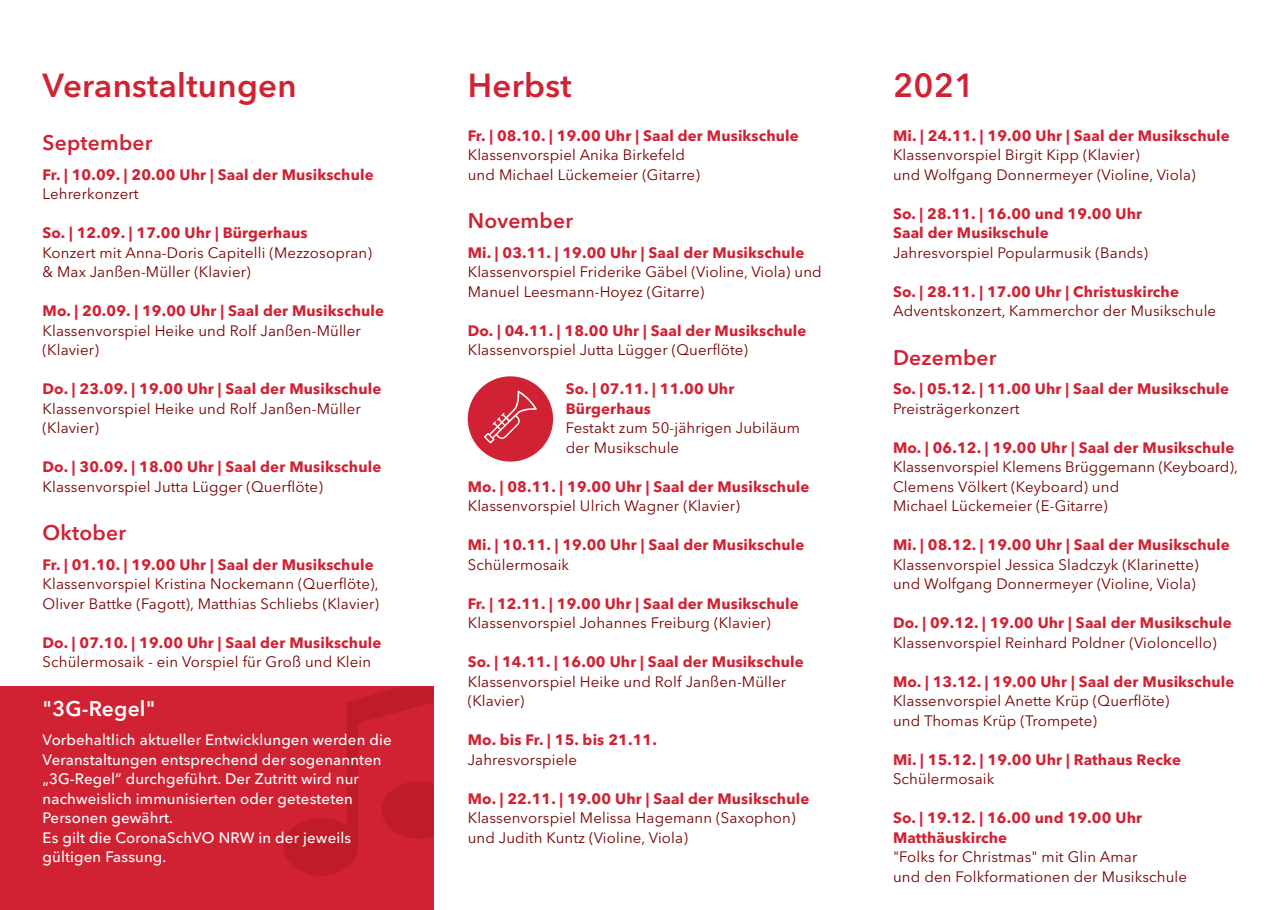
<style>
.page{position:relative;width:1280px;height:910px;background:#fff}
.page>*{position:absolute;margin:0;border:0;box-sizing:border-box;transform-origin:0 0}
.HL{font:600 33px "Avenir Next LT Pro";letter-spacing:.01em;color:#d12233}
.SL{font:600 21px "Avenir Next LT Pro";letter-spacing:.01em;color:#d12233}
.SL_negativ{font:600 21px "Avenir Next LT Pro";letter-spacing:.01em;color:#fff}
.Copy{font:15px/19.5px "Avenir Next LT Pro";letter-spacing:.01em;color:#790100}
.Copy-2{font:700 15px "Avenir Next LT Pro";letter-spacing:.01em;color:#d12233}
.Copy_negativ{font:500 15px/19.5px "Avenir Next LT Pro";letter-spacing:.01em;color:#fff}
.s1{font-weight:700;color:#d12233}
</style>
<div class="page">
<div style="left:0;top:687px;width:434px;height:223px;background:#d12233"></div>
<svg style="left:284px;top:687px;width:150px;height:189px"></svg>
<div style="left:468px;top:376px;width:85px;height:86px;background:#d12233;border-radius:50%"></div>
<svg style="left:484px;top:391px;width:53px;height:52px"></svg>
<p class="HL" style="left:43px;top:66px;width:256px">Veranstaltungen</p>
<p class="HL" style="left:468px;top:66px;width:105px">Herbst</p>
<p class="SL" style="left:43px;top:130px;width:111px">September</p>
<p class="Copy-2" style="left:43px;top:165px;width:333px">Fr. | 10.09. | 20.00 Uhr | Saal der Musikschule</p>
<p class="Copy" style="left:43px;top:184px;width:98px">Lehrerkonzert</p>
<p class="Copy-2" style="left:43px;top:224px;width:267px">So. | 12.09. | 17.00 Uhr | Bürgerhaus</p>
<p class="Copy" style="left:43px;top:243px;width:331px">Konzert mit Anna-Doris Capitelli (Mezzosopran) &amp; Max Janßen-Müller (Klavier)</p>
<p class="Copy-2" style="left:43px;top:302px;width:343px">Mo. | 20.09. | 19.00 Uhr | Saal der Musikschule</p>
<p class="Copy" style="left:43px;top:321px;width:320px">Klassenvorspiel Heike und Rolf Janßen-Müller</p>
<p class="Copy" style="left:43px;top:340px;width:58px">(Klavier)</p>
<p class="Copy-2" style="left:43px;top:380px;width:340px">Do. | 23.09. | 19.00 Uhr | Saal der Musikschule</p>
<p class="Copy" style="left:43px;top:399px;width:320px">Klassenvorspiel Heike und Rolf Janßen-Müller</p>
<p class="Copy" style="left:43px;top:418px;width:58px">(Klavier)</p>
<p class="Copy-2" style="left:43px;top:458px;width:340px">Do. | 30.09. | 18.00 Uhr | Saal der Musikschule</p>
<p class="Copy" style="left:43px;top:477px;width:282px">Klassenvorspiel Jutta Lügger (Querflöte)</p>
<p class="SL" style="left:43px;top:520px;width:85px">Oktober</p>
<p class="Copy-2" style="left:43px;top:555px;width:333px">Fr. | 01.10. | 19.00 Uhr | Saal der Musikschule</p>
<p class="Copy" style="left:43px;top:574px;width:338px">Klassenvorspiel Kristina Nockemann (Querflöte),<br>Oliver Battke (Fagott), Matthias Schliebs (Klavier)</p>
<p class="Copy-2" style="left:43px;top:633px;width:340px">Do. | 07.10. | 19.00 Uhr | Saal der Musikschule</p>
<p class="Copy" style="left:43px;top:652px;width:330px">Schülermosaik - ein Vorspiel für Groß und Klein</p>
<p class="SL_negativ" style="left:43px;top:696px;width:114px">"3G-Regel"</p>
<p class="Copy_negativ" style="left:43px;top:730px;width:351px">Vorbehaltlich aktueller Entwicklungen werden die Veranstaltungen entsprechend der sogenannten „3G-Regel“ durchgeführt. Der Zutritt wird nur nachweislich immunisierten oder getesteten Personen gewährt.<br>Es gilt die CoronaSchVO NRW in der jeweils gültigen Fassung.</p>
<p class="Copy-2" style="left:468px;top:126px;width:333px">Fr. | 08.10. | 19.00 Uhr | Saal der Musikschule</p>
<p class="Copy" style="left:468px;top:145px;width:234px">Klassenvorspiel Anika Birkefeld und Michael Lückemeier (Gitarre)</p>
<p class="SL" style="left:468px;top:208px;width:107px">November</p>
<p class="Copy" style="left:468px;top:243px;width:355px"><span class="s1">Mi. | 03.11. | 19.00 Uhr | Saal der Musikschule<br></span>Klassenvorspiel Friderike Gäbel (Violine, Viola) und<br>Manuel Leesmann-Hoyez (Gitarre)</p>
<p class="Copy-2" style="left:468px;top:321px;width:340px">Do. | 04.11. | 18.00 Uhr | Saal der Musikschule</p>
<p class="Copy" style="left:468px;top:340px;width:282px">Klassenvorspiel Jutta Lügger (Querflöte)</p>
<p class="Copy-2" style="left:566px;top:380px;width:170px">So. | 07.11. | 11.00 Uhr</p>
<p class="Copy-2" style="left:566px;top:399px;width:86px">Bürgerhaus</p>
<p class="Copy" style="left:566px;top:418px;width:236px">Festakt zum 50-jährigen Jubiläum der Musikschule</p>
<p class="Copy-2" style="left:468px;top:477px;width:343px">Mo. | 08.11. | 19.00 Uhr | Saal der Musikschule</p>
<p class="Copy" style="left:468px;top:496px;width:274px">Klassenvorspiel Ulrich Wagner (Klavier)</p>
<p class="Copy-2" style="left:468px;top:536px;width:338px">Mi. | 10.11. | 19.00 Uhr | Saal der Musikschule</p>
<p class="Copy" style="left:468px;top:555px;width:103px">Schülermosaik</p>
<p class="Copy-2" style="left:468px;top:594px;width:333px">Fr. | 12.11. | 19.00 Uhr | Saal der Musikschule</p>
<p class="Copy" style="left:468px;top:613px;width:304px">Klassenvorspiel Johannes Freiburg (Klavier)</p>
<p class="Copy-2" style="left:468px;top:653px;width:338px">So. | 14.11. | 16.00 Uhr | Saal der Musikschule</p>
<p class="Copy" style="left:468px;top:672px;width:320px">Klassenvorspiel Heike und Rolf Janßen-Müller (Klavier)</p>
<p class="Copy-2" style="left:468px;top:731px;width:191px">Mo. bis Fr. | 15. bis 21.11.</p>
<p class="Copy" style="left:468px;top:750px;width:111px">Jahresvorspiele</p>
<p class="Copy-2" style="left:468px;top:789px;width:343px">Mo. | 22.11. | 19.00 Uhr | Saal der Musikschule</p>
<p class="Copy" style="left:468px;top:808px;width:329px">Klassenvorspiel Melissa Hagemann (Saxophon) und Judith Kuntz (Violine, Viola)</p>
<p class="HL" style="left:893px;top:66px;width:83px">2021</p>
<p class="Copy-2" style="left:893px;top:126px;width:338px">Mi. | 24.11. | 19.00 Uhr | Saal der Musikschule</p>
<p class="Copy" style="left:893px;top:145px;width:304px">Klassenvorspiel Birgit Kipp (Klavier)<br>und Wolfgang Donnermeyer (Violine, Viola)</p>
<p class="Copy-2" style="left:893px;top:204px;width:251px">So. | 28.11. | 16.00 und 19.00 Uhr</p>
<p class="Copy-2" style="left:893px;top:224px;width:157px">Saal der Musikschule</p>
<p class="Copy" style="left:893px;top:243px;width:256px">Jahresvorspiel Popularmusik (Bands)</p>
<p class="Copy-2" style="left:893px;top:282px;width:287px">So. | 28.11. | 17.00 Uhr | Christuskirche</p>
<p class="Copy" style="left:893px;top:301px;width:325px">Adventskonzert, Kammerchor der Musikschule</p>
<p class="SL" style="left:893px;top:345px;width:105px">Dezember</p>
<p class="Copy-2" style="left:893px;top:380px;width:338px">So. | 05.12. | 11.00 Uhr | Saal der Musikschule</p>
<p class="Copy" style="left:893px;top:399px;width:128px">Preisträgerkonzert</p>
<p class="Copy-2" style="left:893px;top:438px;width:343px">Mo. | 06.12. | 19.00 Uhr | Saal der Musikschule</p>
<p class="Copy" style="left:893px;top:457px;width:346px">Klassenvorspiel Klemens Brüggemann (Keyboard),<br>Clemens Völkert (Keyboard) und<br>Michael Lückemeier (E-Gitarre)</p>
<p class="Copy-2" style="left:893px;top:536px;width:338px">Mi. | 08.12. | 19.00 Uhr | Saal der Musikschule</p>
<p class="Copy" style="left:893px;top:555px;width:307px">Klassenvorspiel Jessica Sladczyk (Klarinette) und Wolfgang Donnermeyer (Violine, Viola)</p>
<p class="Copy-2" style="left:893px;top:614px;width:340px">Do. | 09.12. | 19.00 Uhr | Saal der Musikschule</p>
<p class="Copy" style="left:893px;top:633px;width:325px">Klassenvorspiel Reinhard Poldner (Violoncello)</p>
<p class="Copy-2" style="left:893px;top:672px;width:343px">Mo. | 13.12. | 19.00 Uhr | Saal der Musikschule</p>
<p class="Copy" style="left:893px;top:691px;width:278px">Klassenvorspiel Anette Krüp (Querflöte) und Thomas Krüp (Trompete)</p>
<p class="Copy-2" style="left:893px;top:750px;width:289px">Mi. | 15.12. | 19.00 Uhr | Rathaus Recke</p>
<p class="Copy" style="left:893px;top:769px;width:103px">Schülermosaik</p>
<p class="Copy-2" style="left:893px;top:809px;width:251px">So. | 19.12. | 16.00 und 19.00 Uhr</p>
<p class="Copy-2" style="left:893px;top:828px;width:116px">Matthäuskirche</p>
<p class="Copy" style="left:893px;top:847px;width:246px">"Folks for Christmas" mit Glin Amar</p>
<p class="Copy" style="left:893px;top:867px;width:296px">und den Folkformationen der Musikschule</p>
</div>
